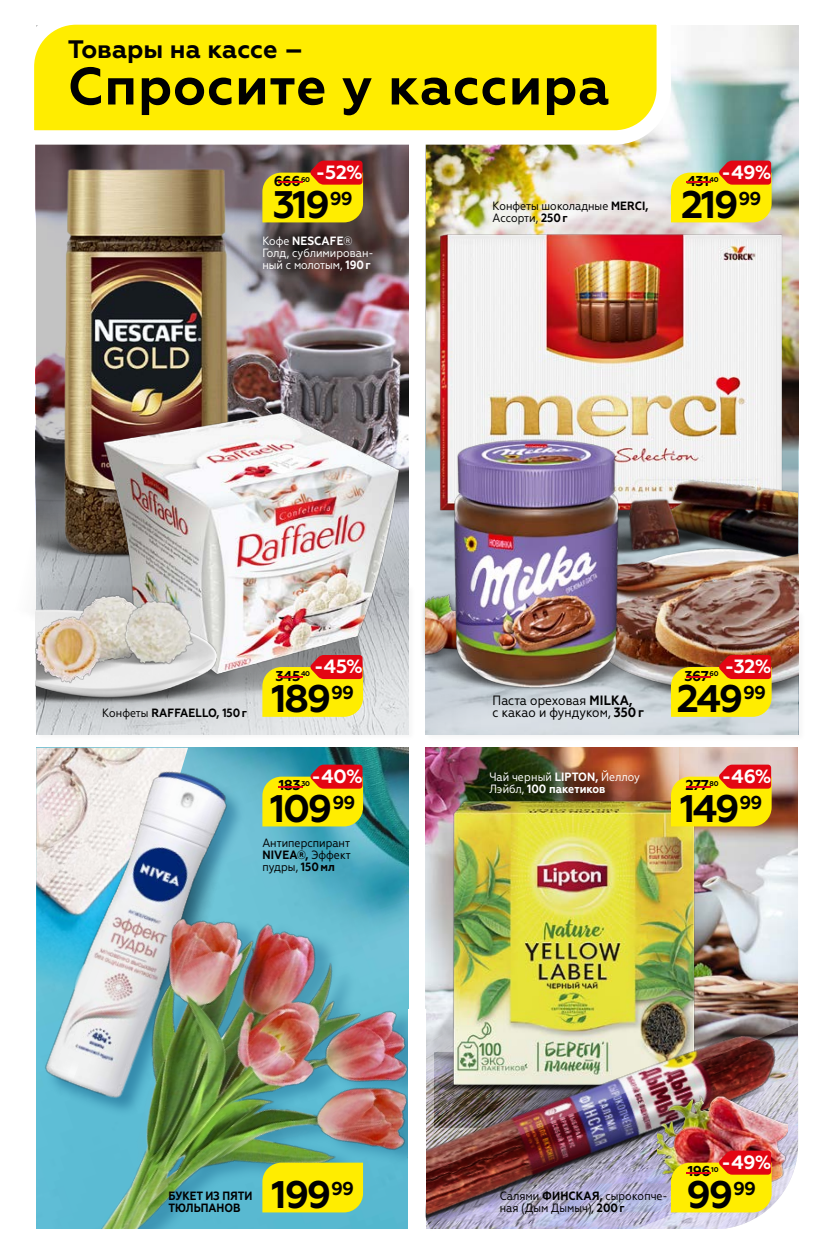
<style>
.page{position:relative;width:830px;height:1255px;background:#fff}
.page>*{position:absolute;margin:0;border:0;box-sizing:border-box;transform-origin:0 0}
.t1{font:700 52.65px "Geometria";letter-spacing:.02em;color:#000}
.t2{font:700 38.4px "Geometria";letter-spacing:-.06em;color:#000}
.t3{font:700 25.2px "Geometria";color:#000}
.t4{font:700 19.2px "Geometria";color:#fff}
.t5{font:700 18.6px "Geometria";letter-spacing:-.055em;color:#000}
.t6{font:700 14.25px "Geometria";letter-spacing:-.03em;color:#000}
.t7{font:13.5px "Geometria Narrow";color:#000}
.t8{font:12px/12px "Geometria Narrow";color:#000;text-align:justify}
.t9{font:12px/12px "Geometria Narrow";color:#fff}
.t10{font:700 12px "Geometria Narrow";color:#000}
.s1{color:#e30613}
.s2{font-weight:700}
.s3{font-weight:400}
</style>
<div class="page">
<img style="left:36px;top:152px;width:372px;height:280px">
<img style="left:426px;top:26px;width:371px;height:424px">
<img style="left:36px;top:747px;width:372px;height:482px">
<div style="left:424px;top:609px;width:381px;height:132px;background:#000;opacity:.1"></div>
<svg style="left:425px;top:716px;width:372px;height:18px;background:#d2d9df"></svg>
<div style="left:35px;top:582px;width:381px;height:159px;background:#000;opacity:.1"></div>
<svg style="left:311px;top:682px;width:97px;height:52px;background:#dfe2e1"></svg>
<img style="left:425px;top:747px;width:372px;height:249px">
<img style="left:537px;top:747px;width:140px;height:47px">
<img style="left:36px;top:432px;width:22px;height:45px">
<img style="left:259px;top:161px;width:149px;height:175px">
<img style="left:586px;top:698px;width:211px;height:27px">
<div style="left:420px;top:589px;width:70px;height:76px;background:#000;opacity:.52"></div>
<img style="left:425px;top:579px;width:14px;height:12px">
<img style="left:439px;top:234px;width:342px;height:253px">
<img style="left:645px;top:451px;width:152px;height:36px">
<img style="left:700px;top:583px;width:97px;height:115px">
<img style="left:648px;top:472px;width:149px;height:111px">
<img style="left:425px;top:591px;width:275px;height:125px">
<img style="left:58px;top:154px;width:201px;height:323px">
<img style="left:35px;top:477px;width:56px;height:114px">
<img style="left:35px;top:682px;width:276px;height:78px">
<img style="left:91px;top:394px;width:319px;height:288px">
<img style="left:35px;top:593px;width:217px;height:114px">
<img style="left:35px;top:757px;width:219px;height:355px">
<img style="left:36px;top:694px;width:102px;height:18px">
<img style="left:35px;top:591px;width:111px;height:103px">
<img style="left:67px;top:585px;width:40px;height:86px">
<img style="left:90px;top:617px;width:130px;height:73px">
<img style="left:107px;top:584px;width:104px;height:99px">
<img style="left:635px;top:487px;width:107px;height:110px">
<img style="left:635px;top:489px;width:60px;height:72px">
<img style="left:439px;top:437px;width:196px;height:252px">
<svg style="left:262px;top:655px;width:101px;height:61px;background:#ecb818"></svg>
<img style="left:65px;top:827px;width:344px;height:402px">
<img style="left:425px;top:794px;width:296px;height:202px">
<svg style="left:34px;top:24px;width:643px;height:128px;background:#f8e92d"></svg>
<svg style="left:262px;top:161px;width:101px;height:61px;background:#e4ae0e"></svg>
<svg style="left:670px;top:161px;width:101px;height:61px;background:#f1c020"></svg>
<div style="left:501px;top:189px;width:169px;height:37px;background:#fff;opacity:.88"></div>
<svg style="left:242px;top:227px;width:124px;height:49px;background:#574b4c"></svg>
<div style="left:262px;top:1162px;width:101px;height:50px;background:#ffed00"></div>
<svg style="left:670px;top:655px;width:101px;height:61px;background:#e9ad0b"></svg>
<svg style="left:670px;top:764px;width:101px;height:62px;background:#f5bc1c"></svg>
<div style="left:485px;top:765px;width:166px;height:40px;background:#000;opacity:.88"></div>
<svg style="left:262px;top:764px;width:101px;height:62px;background:#deb71b"></svg>
<img style="left:404px;top:996px;width:394px;height:233px">
<div style="left:408px;top:1009px;width:17px;height:245px;background:#fff"></div>
<img style="left:425px;top:1032px;width:374px;height:197px">
<img style="left:657px;top:1073px;width:129px;height:131px">
<img style="left:670px;top:1150px;width:101px;height:62px">
<h3 class="t3" style="left:68px;top:35px;width:237px">Товары на кассе –</h3>
<h1 class="t1" style="left:68px;top:55px;width:543px">Cпросите у кассира</h1>
<h3 class="t4" style="left:316px;top:160px;width:48px">-52%</h3>
<h2 class="t2" style="left:272px;top:181px;width:81px">319<sup>99</sup></h2>
<p class="t6" style="left:270px;top:173px;width:41px"><span class="s1">-</span>666<sup>60</sup></p>
<p class="t9" style="left:262px;top:234px;width:113px">Кофе <span class="s2">NESCAFE</span> ®<br>Голд, сублимирован&shy;ный с молотым, <span class="s2">190 г</span></p>
<p class="t8" style="left:492px;top:200px;width:157px">Конфеты шоколадные <span class="s2">МERCI,</span></p>
<p class="t8" style="left:492px;top:212px;width:77px">Ассорти, <span class="s2">250 г</span></p>
<h3 class="t4" style="left:721px;top:160px;width:51px">-49%</h3>
<h2 class="t2" style="left:681px;top:181px;width:59px">219</h2>
<p class="t6" style="left:679px;top:173px;width:41px"><span class="s1">-</span>431<sup>40</sup></p>
<h3 class="t5" style="left:738px;top:187px;width:24px">99</h3>
<h3 class="t4" style="left:314px;top:655px;width:50px">-45%</h3>
<h2 class="t2" style="left:271px;top:676px;width:84px">189<sup>99</sup></h2>
<p class="t6" style="left:270px;top:667px;width:41px"><span class="s1">-</span>345<sup>40</sup></p>
<p class="t7" style="left:492px;top:692px;width:141px">Паста ореховая <span class="s2">МILKA,</span></p>
<p class="t10" style="left:102px;top:705px;width:146px"><span class="s3">Конфеты</span> RAFFAELLO, 150 г</p>
<p class="t7" style="left:492px;top:704px;width:153px">с какао и фундуком, <span class="s2">350 г</span></p>
<h3 class="t4" style="left:311px;top:764px;width:53px">-40%</h3>
<h2 class="t2" style="left:270px;top:785px;width:86px">109<sup>99</sup></h2>
<p class="t6" style="left:270px;top:777px;width:41px"><span class="s1">-</span>183<sup>30</sup></p>
<p class="t8" style="left:262px;top:837px;width:90px">Антиперспирант <span class="s2">NIVEA®,</span> Эффект пудры, <span class="s2">150 мл</span></p>
<p class="t9" style="left:489px;top:770px;width:152px">Чай черный <span class="s2">LIPTON,</span> Йеллоу<br>Лэйбл, <span class="s2">100 пакетиков</span></p>
<h3 class="t4" style="left:724px;top:655px;width:48px">-32%</h3>
<h2 class="t2" style="left:676px;top:676px;width:68px">249</h2>
<p class="t6" style="left:679px;top:667px;width:41px"><span class="s1">-</span>367<sup>60</sup></p>
<h3 class="t5" style="left:742px;top:681px;width:24px">99</h3>
<h3 class="t4" style="left:721px;top:764px;width:51px">-46%</h3>
<h2 class="t2" style="left:680px;top:785px;width:83px">149<sup>99</sup></h2>
<p class="t6" style="left:679px;top:777px;width:41px"><span class="s1">-</span>277<sup>80</sup></p>
<p class="t10" style="left:168px;top:1189px;width:85px">БУКЕТ ИЗ ПЯТИ</p>
<p class="t10" style="left:168px;top:1201px;width:74px">ТЮЛЬПАНОВ</p>
<h2 class="t2" style="left:271px;top:1171px;width:61px">199</h2>
<h3 class="t5" style="left:331px;top:1177px;width:24px">99</h3>
<p class="t8" style="left:499px;top:1190px;width:169px">Салями <span class="s2">ФИНСКАЯ,</span> сырокопче-</p>
<p class="t8" style="left:499px;top:1202px;width:126px">ная (Дым Дымыч), <span class="s2">200 г</span></p>
<h3 class="t4" style="left:721px;top:1150px;width:51px">-49%</h3>
<h2 class="t2" style="left:686px;top:1171px;width:48px">99</h2>
<p class="t6" style="left:679px;top:1162px;width:41px"><span class="s1">-</span>196<sup>10</sup></p>
<h3 class="t5" style="left:733px;top:1177px;width:24px">99</h3>
</div>
